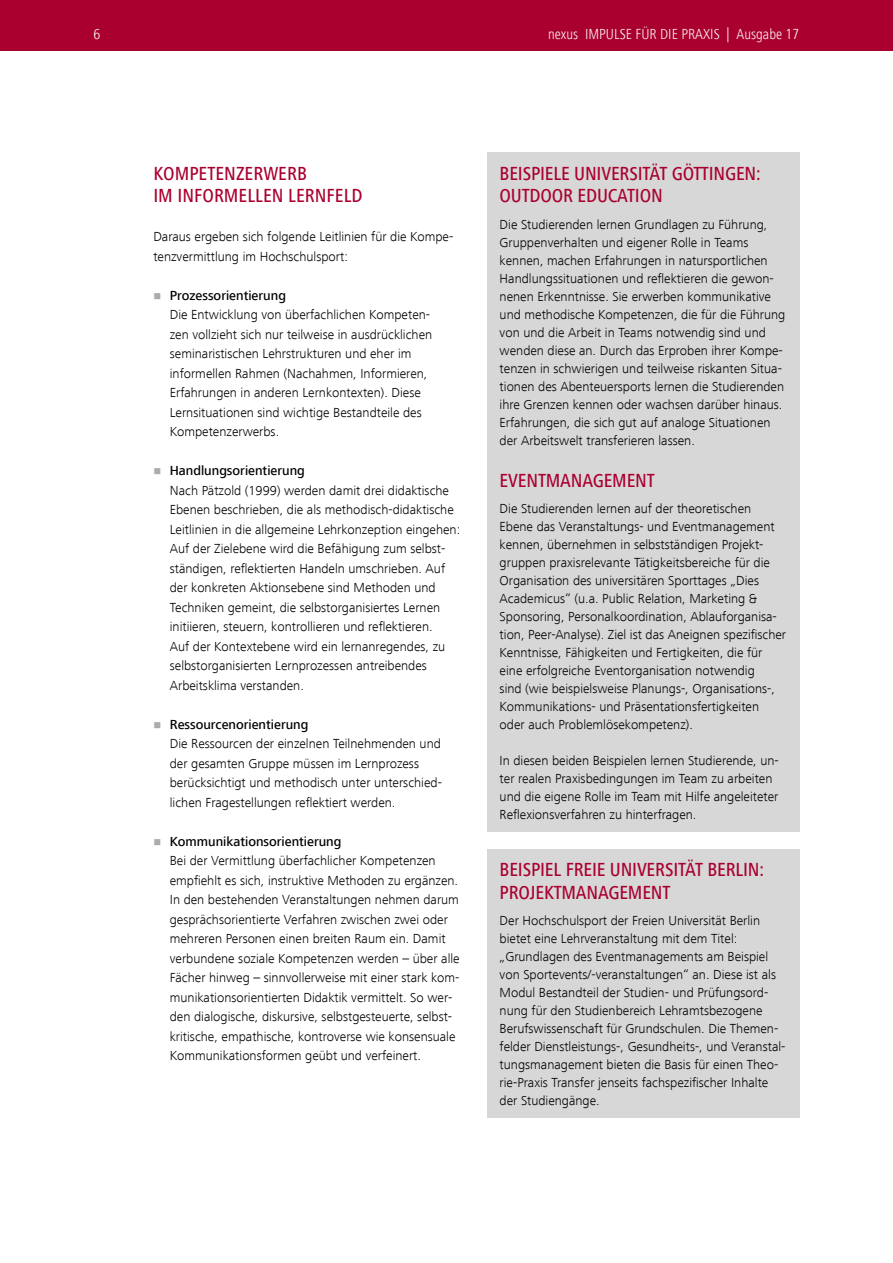
<style>
.page{position:relative;width:893px;height:1263px;background:#fff}
.page>*{position:absolute;margin:0;border:0;box-sizing:border-box;transform-origin:0 0}
.Head_Kasten{font:500 condensed 19.5px/22.5px "Frutiger Next LT";letter-spacing:-.01em;color:#aa002f}
.Copy{font:500 condensed 19.5px/22.5px "Frutiger Next LT";color:#aa002f}
.t1{font:300 condensed 15px "Frutiger Next LT";color:#fff}
.Copy_Kasten{font:300 13.5px/19.5px "Frutiger Next LT";color:#000}
.Head_Kasten-2{font:300 13.5px/18px "Frutiger Next LT";color:#000}
.Copy-2{font:300 13.5px/19.5px "Frutiger Next LT";color:#000}
.s1{font-weight:500}
</style>
<div class="page">
<div style="left:0;top:0;width:893px;height:51px;background:#aa002f"></div>
<div style="left:487px;top:153px;width:312px;height:679px;background:#d7d7d7"></div>
<div style="left:487px;top:849px;width:312px;height:269px;background:#d7d7d7"></div>
<p class="t1" style="left:94px;top:26px;width:8px">6</p>
<p class="t1" style="left:548px;top:26px;width:253px">nexus IMPULSE FÜR DIE PRAXIS | Ausgabe 17</p>
<p class="Copy" style="left:153px;top:162px;width:211px">KOMPETENZERWERB<br>IM INFORMELLEN LERNFELD</p>
<p class="Copy-2" style="left:153px;top:227px;width:301px">Daraus ergeben sich folgende Leitlinien für die Kompe&shy;tenzvermittlung im Hochschulsport:</p>
<p class="Copy_Kasten" style="left:170px;top:285px;width:264px"><span class="s1">Prozessorientierung<br></span>Die Entwicklung von überfachlichen Kompeten&shy;zen vollzieht sich nur teilweise in ausdrücklichen seminaristischen Lehrstrukturen und eher im informellen Rahmen (Nachahmen, Informieren, Erfahrungen in anderen Lernkontexten). Diese Lernsituationen sind wichtige Bestandteile des Kompetenzerwerbs.</p>
<p class="Copy_Kasten" style="left:170px;top:461px;width:292px"><span class="s1">Handlungsorientierung<br></span>Nach Pätzold (1999) werden damit drei didaktische Ebenen beschrieben, die als methodisch-didaktische Leitlinien in die allgemeine Lehrkonzeption eingehen:<br>Auf der Zielebene wird die Befähigung zum selbst&shy;ständigen, reflektierten Handeln umschrieben. Auf der konkreten Aktionsebene sind Methoden und Techniken gemeint, die selbstorganisiertes Lernen initiieren, steuern, kontrollieren und reflektieren.<br>Auf der Kontextebene wird ein lernanregendes, zu selbstorganisierten Lernprozessen antreibendes Arbeitsklima verstanden.</p>
<p class="Copy_Kasten" style="left:170px;top:714px;width:273px"><span class="s1">Ressourcenorientierung<br></span>Die Ressourcen der einzelnen Teilnehmenden und der gesamten Gruppe müssen im Lernprozess berücksichtigt und methodisch unter unterschied&shy;lichen Fragestellungen reflektiert werden.</p>
<p class="Copy_Kasten" style="left:170px;top:831px;width:291px"><span class="s1">Kommunikationsorientierung<br></span>Bei der Vermittlung überfachlicher Kompetenzen empfiehlt es sich, instruktive Methoden zu ergänzen.<br>In den bestehenden Veranstaltungen nehmen darum gesprächsorientierte Verfahren zwischen zwei oder mehreren Personen einen breiten Raum ein. Damit verbundene soziale Kompetenzen werden – über alle Fächer hinweg – sinnvollerweise mit einer stark kom&shy;munikationsorientierten Didaktik vermittelt. So wer&shy;den dialogische, diskursive, selbstgesteuerte, selbst&shy;kritische, empathische, kontroverse wie konsensuale Kommunikationsformen geübt und verfeinert.</p>
<p class="Head_Kasten" style="left:500px;top:162px;width:263px">BEISPIELE UNIVERSITÄT GÖTTINGEN:<br>OUTDOOR EDUCATION</p>
<p class="Copy_Kasten" style="left:500px;top:215px;width:287px;line-height:18px">Die Studierenden lernen Grundlagen zu Führung, Gruppenverhalten und eigener Rolle in Teams kennen, machen Erfahrungen in natursportlichen Handlungssituationen und reflektieren die gewon&shy;nenen Erkenntnisse. Sie erwerben kommunikative und methodische Kompetenzen, die für die Führung von und die Arbeit in Teams notwendig sind und wenden diese an. Durch das Erproben ihrer Kompe&shy;tenzen in schwierigen und teilweise riskanten Situa&shy;tionen des Abenteuersports lernen die Studierenden ihre Grenzen kennen oder wachsen darüber hinaus.<br>Erfahrungen, die sich gut auf analoge Situationen der Arbeitswelt transferieren lassen.</p>
<p class="Head_Kasten" style="left:500px;top:469px;width:157px">EVENTMANAGEMENT</p>
<p class="Copy_Kasten" style="left:500px;top:500px;width:288px;line-height:18px">Die Studierenden lernen auf der theoretischen Ebene das Veranstaltungs- und Eventmanagement kennen, übernehmen in selbstständigen Projekt&shy;gruppen praxisrelevante Tätigkeitsbereiche für die Organisation des universitären Sporttages „Dies Academicus“ (u.a. Public Relation, Marketing &amp; Sponsoring, Personalkoordination, Ablauforganisa&shy;tion, Peer-Analyse). Ziel ist das Aneignen spezifischer Kenntnisse, Fähigkeiten und Fertigkeiten, die für eine erfolgreiche Eventorganisation notwendig<br>sind (wie beispielsweise Planungs-, Organisations-, Kommunikations- und Präsentationsfertigkeiten oder auch Problemlösekompetenz).</p>
<p class="Copy_Kasten" style="left:500px;top:752px;width:281px;line-height:18px">In diesen beiden Beispielen lernen Studierende, un&shy;ter realen Praxisbedingungen im Team zu arbeiten und die eigene Rolle im Team mit Hilfe angeleiteter Reflexionsverfahren zu hinterfragen.</p>
<p class="Head_Kasten" style="left:500px;top:858px;width:266px">BEISPIEL FREIE UNIVERSITÄT BERLIN:<br>PROJEKTMANAGEMENT</p>
<p class="Head_Kasten-2" style="left:500px;top:912px;width:286px">Der Hochschulsport der Freien Universität Berlin bietet eine Lehrveranstaltung mit dem Titel: „Grundlagen des Eventmanagements am Beispiel von Sportevents/-veranstaltungen“ an. Diese ist als Modul Bestandteil der Studien- und Prüfungsord&shy;nung für den Studienbereich Lehramtsbezogene Berufswissenschaft für Grundschulen. Die Themen&shy;felder Dienstleistungs-, Gesundheits-, und Veranstal&shy;tungsmanagement bieten die Basis für einen Theo&shy;rie-Praxis Transfer jenseits fachspezifischer Inhalte der Studiengänge.</p>
</div>
